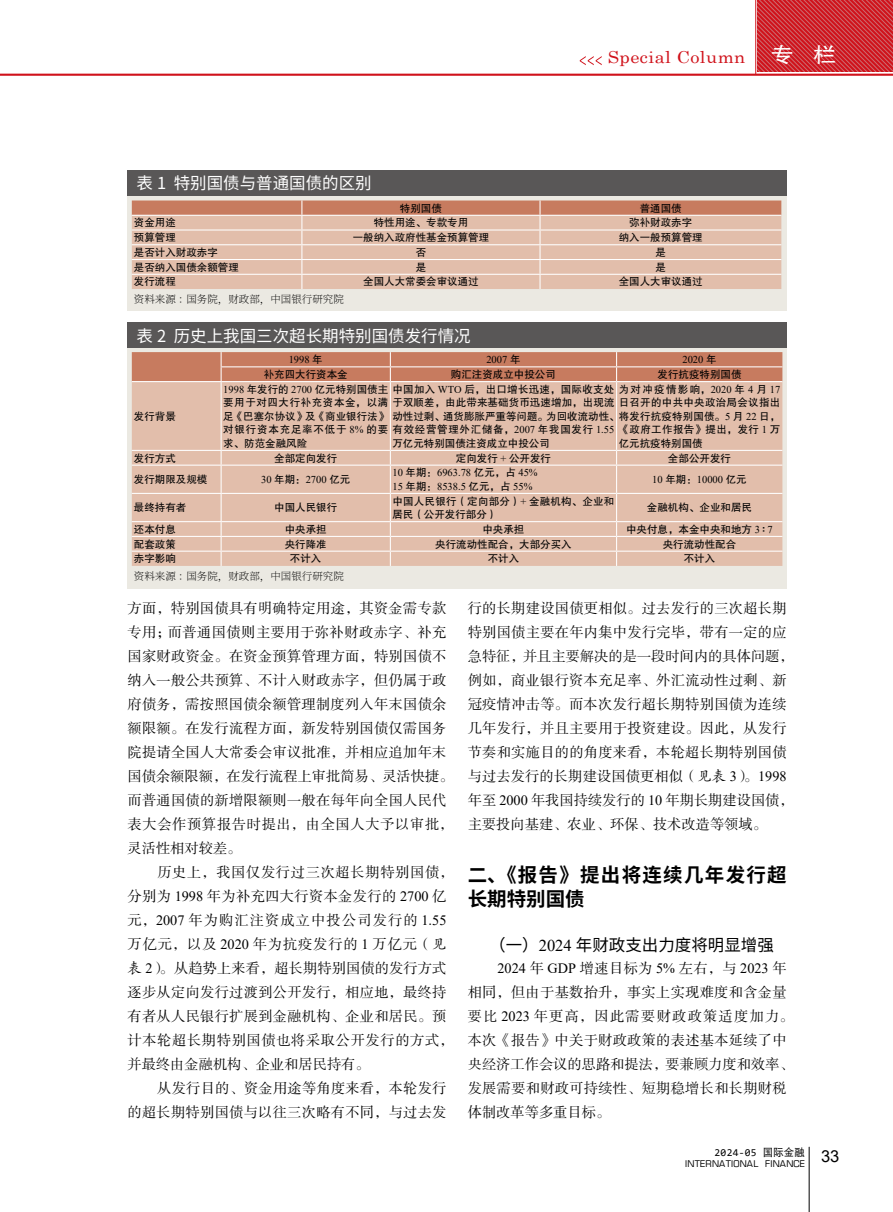
<style>
.page{position:relative;width:893px;height:1212px;background:#fff}
.page>*{position:absolute;margin:0;border:0;box-sizing:border-box;transform-origin:0 0}
.t1{font:700 19.5px/24px "Source Han Sans CN";letter-spacing:.065em;color:#000}
.t2{font:16.5px "Source Han Sans CN";color:#fff}
.t3{font:16.5px "Source Han Sans CN";color:#000}
.t4{font:16.5px "Century Schoolbook";letter-spacing:.025em;color:#d0121b;scale:1.1 1}
.t5{font:14.25px/24px "FZSSK GBK1 0";letter-spacing:.02em;color:#000}
.t6{font:14.25px "Times New Roman";color:#000}
.t7{font:10.5px/13.5px "FZHTK GBK1 0";color:#000;text-align:justify}
.t8{font:10.5px/13.5px "Times New Roman";color:#000}
.t9{font:200 10.5px "Source Han Serif CN";color:#000}
.t10{font:10.5px/13.5px "FZHTK GBK1 0";letter-spacing:.02em;color:#000}
.t11{font:10.5px "Consolas";letter-spacing:.025em;color:#000}
.t12{font:9px "Eurostile";letter-spacing:.025em;color:#000}
.s1{font-family:"FZHTJW GB1 0";font-size:21px;color:#fff}
.s2{font-family:"FZHTK GBK1 0"}
.s3{font-family:"Times New Roman"}
.s4{font-family:"FZKTK GBK1 0"}
.s5{font-family:"FZSSK GBK1 0"}
.s6{font-family:"DFP Hei W5 GB"}
</style>
<div class="page">
<hr style="left:755px;top:0;width:1px;height:74px;background:#d0121b">
<svg style="left:758px;top:0;width:135px;height:72px;background:#ce2e36"></svg>
<hr style="left:0;top:74px;width:893px;height:2px;background:#d0121b">
<svg style="left:580px;top:56px;width:22px;height:9px"></svg>
<hr style="left:809px;top:1147px;width:1px;height:65px;background:#000">
<div style="left:128px;top:178px;width:659px;height:133px;background:#ebe9e2"></div>
<div style="left:128px;top:330px;width:659px;height:258px;background:#ebe9e2"></div>
<div style="left:128px;top:170px;width:659px;height:26px;background:#595757"></div>
<div style="left:128px;top:323px;width:659px;height:25px;background:#595757"></div>
<svg style="left:132px;top:200px;width:649px;height:89px;background:#dfb7a4"></svg>
<div style="left:132px;top:382px;width:650px;height:184px;background:#e2beab"></div>
<svg style="left:132px;top:352px;width:650px;height:29px;background:#c98065"></svg>
<hr style="left:132px;top:381px;width:89px;height:1px;background:#fff">
<hr style="left:221px;top:381px;width:169px;height:1px;background:#fff">
<hr style="left:221px;top:382px;width:1px;height:68px;background:#fff">
<hr style="left:390px;top:381px;width:227px;height:1px;background:#fff">
<hr style="left:390px;top:382px;width:1px;height:68px;background:#fff">
<hr style="left:617px;top:381px;width:165px;height:1px;background:#fff">
<hr style="left:616px;top:382px;width:1px;height:68px;background:#fff">
<hr style="left:132px;top:450px;width:89px;height:1px;background:#fff">
<hr style="left:221px;top:450px;width:169px;height:1px;background:#fff">
<hr style="left:390px;top:450px;width:227px;height:1px;background:#fff">
<hr style="left:617px;top:450px;width:165px;height:1px;background:#fff">
<hr style="left:132px;top:465px;width:89px;height:1px;background:#fff">
<hr style="left:221px;top:465px;width:169px;height:1px;background:#fff">
<hr style="left:390px;top:465px;width:227px;height:1px;background:#fff">
<hr style="left:617px;top:465px;width:165px;height:1px;background:#fff">
<hr style="left:132px;top:493px;width:89px;height:1px;background:#fff">
<hr style="left:221px;top:493px;width:169px;height:1px;background:#fff">
<hr style="left:390px;top:493px;width:227px;height:1px;background:#fff">
<hr style="left:617px;top:493px;width:165px;height:1px;background:#fff">
<hr style="left:132px;top:521px;width:89px;height:1px;background:#fff">
<hr style="left:221px;top:521px;width:169px;height:1px;background:#fff">
<hr style="left:390px;top:521px;width:227px;height:1px;background:#fff">
<hr style="left:617px;top:521px;width:165px;height:1px;background:#fff">
<hr style="left:132px;top:536px;width:89px;height:1px;background:#fff">
<hr style="left:221px;top:536px;width:169px;height:1px;background:#fff">
<hr style="left:390px;top:536px;width:227px;height:1px;background:#fff">
<hr style="left:617px;top:536px;width:165px;height:1px;background:#fff">
<hr style="left:132px;top:551px;width:89px;height:1px;background:#fff">
<hr style="left:221px;top:551px;width:169px;height:1px;background:#fff">
<svg style="left:221px;top:451px;width:1px;height:115px"></svg>
<hr style="left:390px;top:551px;width:227px;height:1px;background:#fff">
<svg style="left:390px;top:451px;width:1px;height:115px"></svg>
<hr style="left:617px;top:551px;width:165px;height:1px;background:#fff">
<svg style="left:616px;top:451px;width:1px;height:115px"></svg>
<p class="t4" style="left:608px;top:43px;width:209px">Special Column <span class="s1">专 栏</span></p>
<p class="t2" style="left:137px;top:174px;width:237px">表 1 特别国债与普通国债的区别</p>
<p class="t7" style="left:400px;top:202px;width:43px">特别国债</p>
<p class="t7" style="left:640px;top:202px;width:43px">普通国债</p>
<p class="t7" style="left:134px;top:216px;width:43px">资金用途</p>
<p class="t7" style="left:374px;top:216px;width:96px">特性用途、专款专用</p>
<p class="t7" style="left:629px;top:216px;width:64px">弥补财政赤字</p>
<p class="t7" style="left:134px;top:231px;width:43px">预算管理</p>
<p class="t7" style="left:353px;top:231px;width:138px">一般纳入政府性基金预算管理</p>
<p class="t7" style="left:619px;top:231px;width:85px">纳入一般预算管理</p>
<p class="t7" style="left:134px;top:246px;width:85px">是否计入财政赤字</p>
<p class="t7" style="left:416px;top:246px;width:12px">否</p>
<p class="t7" style="left:655px;top:246px;width:12px">是</p>
<p class="t7" style="left:134px;top:261px;width:106px">是否纳入国债余额管理</p>
<p class="t7" style="left:416px;top:261px;width:12px">是</p>
<p class="t7" style="left:655px;top:261px;width:12px">是</p>
<p class="t7" style="left:134px;top:275px;width:43px">发行流程</p>
<p class="t7" style="left:363px;top:275px;width:117px">全国人大常委会审议通过</p>
<p class="t7" style="left:619px;top:275px;width:85px">全国人大审议通过</p>
<p class="t9" style="left:134px;top:293px;width:211px">资料来源：国务院，财政部，中国银行研究院</p>
<p class="t2" style="left:137px;top:326px;width:336px">表 2 历史上我国三次超长期特别国债发行情况</p>
<p class="t7" style="left:134px;top:410px;width:43px">发行背景</p>
<p class="t8" style="left:289px;top:353px;width:36px">1998 <span class="s2">年</span></p>
<p class="t8" style="left:486px;top:353px;width:36px">2007 <span class="s2">年</span></p>
<p class="t8" style="left:682px;top:353px;width:36px">2020 <span class="s2">年</span></p>
<p class="t7" style="left:264px;top:368px;width:85px">补充四大行资本金</p>
<p class="t7" style="left:451px;top:368px;width:106px">购汇注资成立中投公司</p>
<p class="t7" style="left:657px;top:368px;width:85px">发行抗疫特别国债</p>
<p class="t7" style="left:223px;top:383px;width:559px"><span class="s3">1998</span> 年发行的 <span class="s3">2700</span> 亿元特别国债主中国加入 <span class="s3">WTO</span> 后，出口增长迅速，国际收支处为对冲疫情影响，<span class="s3">2020</span> 年 <span class="s3">4</span> 月 <span class="s3">17</span>要用于对四大行补充资本金，以满于双顺差，由此带来基础货币迅速增加，出现流日召开的中共中央政治局会议指出足《巴塞尔协议》及《商业银行法》动性过剩、通货膨胀严重等问题。为回收流动性、将发行抗疫特别国债。<span class="s3">5</span> 月 <span class="s3">22</span> 日，对银行资本充足率不低于 <span class="s3">8%</span> 的要有效经营管理外汇储备，<span class="s3">2007</span> 年我国发行 <span class="s3">1.55</span> 《政府工作报告》提出，发行 <span class="s3">1</span> 万求、防范金融风险</p>
<p class="t7" style="left:392px;top:437px;width:159px">万亿元特别国债注资成立中投公司</p>
<p class="t7" style="left:619px;top:437px;width:85px">亿元抗疫特别国债</p>
<p class="t7" style="left:134px;top:451px;width:43px">发行方式</p>
<p class="t7" style="left:274px;top:451px;width:64px">全部定向发行</p>
<p class="t7" style="left:456px;top:451px;width:97px">定向发行 <span class="s3">+</span> 公开发行</p>
<p class="t7" style="left:668px;top:451px;width:64px">全部公开发行</p>
<p class="t7" style="left:134px;top:473px;width:75px">发行期限及规模</p>
<p class="t8" style="left:261px;top:472px;width:91px">30 <span class="s2">年期：</span>2700 <span class="s2">亿元</span></p>
<p class="t8" style="left:392px;top:466px;width:147px">10 <span class="s2">年期：</span>6963.78 <span class="s2">亿元，占</span> 45%<br>15 <span class="s2">年期：</span>8538.5 <span class="s2">亿元，占</span> 55%</p>
<p class="t8" style="left:652px;top:472px;width:96px">10 <span class="s2">年期：</span>10000 <span class="s2">亿元</span></p>
<p class="t7" style="left:134px;top:501px;width:54px">最终持有者</p>
<p class="t7" style="left:274px;top:501px;width:64px">中国人民银行</p>
<p class="t10" style="left:392px;top:495px;width:223px">中国人民银行（定向部分）<span class="s3">+</span> 金融机构、企业和居民（公开发行部分）</p>
<p class="t7" style="left:647px;top:501px;width:106px">金融机构、企业和居民</p>
<p class="t7" style="left:134px;top:523px;width:43px">还本付息</p>
<p class="t7" style="left:285px;top:523px;width:43px">中央承担</p>
<p class="t7" style="left:482px;top:523px;width:43px">中央承担</p>
<p class="t7" style="left:626px;top:523px;width:148px">中央付息，本金中央和地方 <span class="s3">3</span>：<span class="s3">7</span></p>
<p class="t7" style="left:134px;top:538px;width:43px">配套政策</p>
<p class="t7" style="left:285px;top:538px;width:43px">央行降准</p>
<p class="t7" style="left:435px;top:538px;width:138px">央行流动性配合，大部分买入</p>
<p class="t7" style="left:663px;top:538px;width:75px">央行流动性配合</p>
<p class="t7" style="left:134px;top:552px;width:43px">赤字影响</p>
<p class="t7" style="left:290px;top:552px;width:33px">不计入</p>
<p class="t7" style="left:488px;top:552px;width:33px">不计入</p>
<p class="t7" style="left:684px;top:552px;width:33px">不计入</p>
<p class="t9" style="left:134px;top:570px;width:211px">资料来源：国务院，财政部，中国银行研究院</p>
<p class="t5" style="left:128px;top:596px;width:328px">方面，特别国债具有明确特定用途，其资金需专款专用；而普通国债则主要用于弥补财政赤字、补充国家财政资金。在资金预算管理方面，特别国债不纳入一般公共预算、不计入财政赤字，但仍属于政府债务，需按照国债余额管理制度列入年末国债余额限额。在发行流程方面，新发特别国债仅需国务院提请全国人大常委会审议批准，并相应追加年末国债余额限额，在发行流程上审批简易、灵活快捷。而普通国债的新增限额则一般在每年向全国人民代表大会作预算报告时提出，由全国人大予以审批，灵活性相对较差。</p>
<p class="t5" style="left:128px;top:860px;width:328px;text-indent:30px">历史上，我国仅发行过三次超长期特别国债，分别为 <span class="s3">1998</span> 年为补充四大行资本金发行的 <span class="s3">2700</span> 亿元，<span class="s3">2007</span> 年为购汇注资成立中投公司发行的 <span class="s3">1.55</span>万亿元，以及 <span class="s3">2020</span> 年为抗疫发行的 <span class="s3">1</span> 万亿元（<span class="s4">见表</span> <span class="s3">2</span>）。从趋势上来看，超长期特别国债的发行方式逐步从定向发行过渡到公开发行，相应地，最终持有者从人民银行扩展到金融机构、企业和居民。预计本轮超长期特别国债也将采取公开发行的方式，并最终由金融机构、企业和居民持有。</p>
<p class="t5" style="left:128px;top:1076px;width:320px;text-align:right">从发行目的、资金用途等角度来看，本轮发行<br>的超长期特别国债与以往三次略有不同，与过去发</p>
<p class="t5" style="left:468px;top:596px;width:328px">行的长期建设国债更相似。过去发行的三次超长期特别国债主要在年内集中发行完毕，带有一定的应急特征，并且主要解决的是一段时间内的具体问题，例如，商业银行资本充足率、外汇流动性过剩、新冠疫情冲击等。而本次发行超长期特别国债为连续几年发行，并且主要用于投资建设。因此，从发行节奏和实施目的的角度来看，本轮超长期特别国债与过去发行的长期建设国债更相似（<span class="s4">见表</span> <span class="s3">3</span>）。<span class="s3">1998</span>年至 <span class="s3">2000</span> 年我国持续发行的 <span class="s3">10</span> 年期长期建设国债，主要投向基建、农业、环保、技术改造等领域。</p>
<h1 class="t1" style="left:468px;top:863px;width:320px">二、《报告》提出将连续几年发行超长期特别国债</h1>
<p class="t3" style="left:489px;top:935px;width:286px">（一）<span class="s3">2024</span> 年财政支出力度将明显增强</p>
<p class="t6" style="left:497px;top:958px;width:291px">2024 <span class="s5">年</span> GDP <span class="s5">增速目标为</span> 5% <span class="s5">左右，与</span> 2023 <span class="s5">年</span></p>
<p class="t5" style="left:468px;top:980px;width:328px">相同，但由于基数抬升，事实上实现难度和含金量要比 <span class="s3">2023</span> 年更高，因此需要财政政策适度加力。本次《报告》中关于财政政策的表述基本延续了中央经济工作会议的思路和提法，要兼顾力度和效率、发展需要和财政可持续性、短期稳增长和长期财税体制改革等多重目标。</p>
<p class="t11" style="left:715px;top:1145px;width:92px">2024-05 <span class="s6">国际金融</span></p>
<p class="t12" style="left:685px;top:1158px;width:156px">INTERNATIONAL FINANCE <sup>33</sup></p>
</div>
